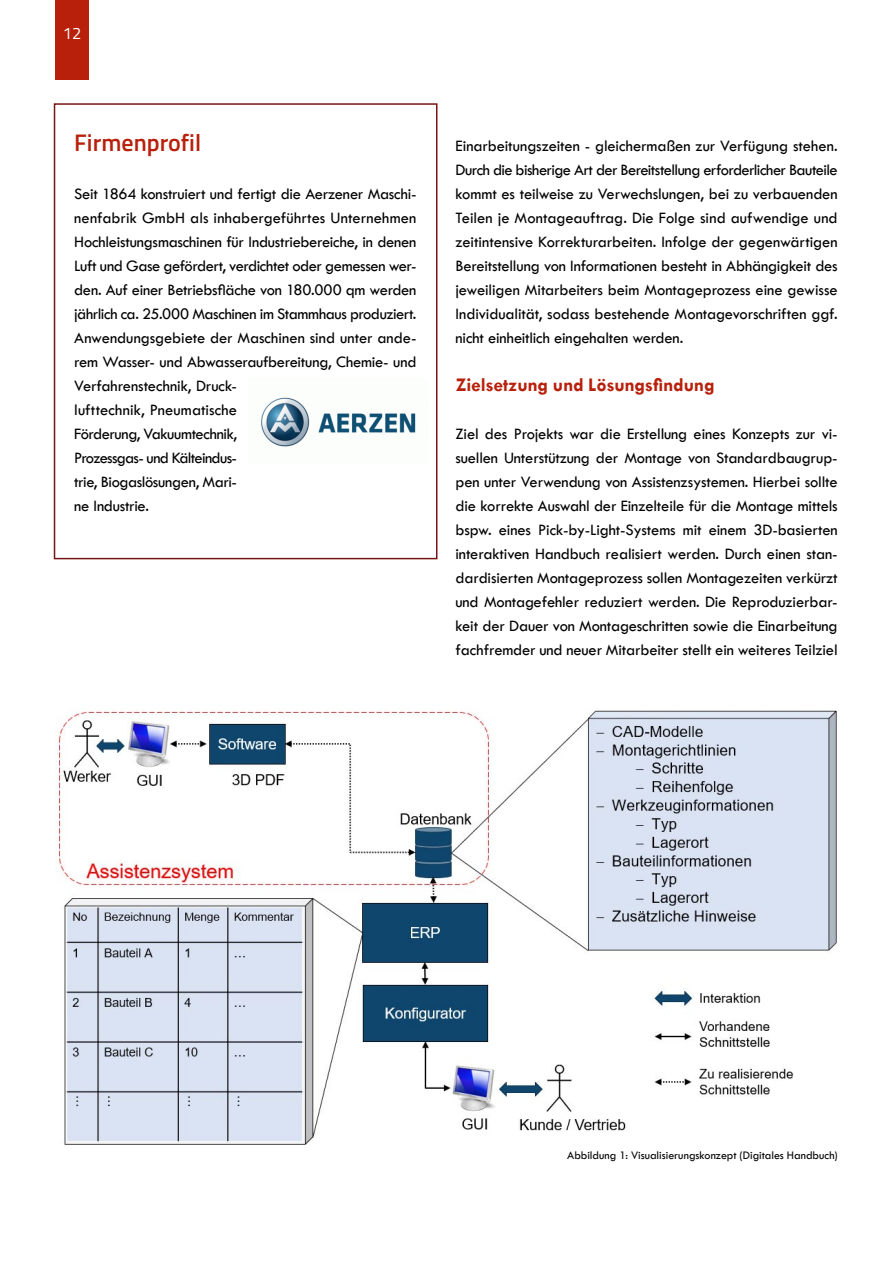
<style>
.page{position:relative;width:893px;height:1263px;background:#fff}
.page>*{position:absolute;margin:0;border:0;box-sizing:border-box;transform-origin:0 0}
.t1{font:600 24px "Titillium Web";color:#b8200b}
.t2{font:700 19.5px "Tw Cen";letter-spacing:-.01em;color:#b8200b}
.t3{font:16.5px/24px "Tw Cen";letter-spacing:-.015em;color:#000;text-align:justify}
.t4{font:16.5px "Titillium Web";color:#fff}
.t5{font:12px "Tw Cen";letter-spacing:-.005em;color:#000}
</style>
<div class="page">
<div style="left:55px;top:0;width:34px;height:79px;background:#b8200b"></div>
<img style="left:55px;top:709px;width:782px;height:435px">
<div style="left:54px;top:103px;width:383px;height:456px;border:2px solid #751614"></div>
<img style="left:261px;top:397px;width:155px;height:50px">
<p class="t4" style="left:63px;top:22px;width:20px">12</p>
<h1 class="t1" style="left:74px;top:125px;width:128px">Firmenprofil</h1>
<p class="t3" style="left:74px;top:182px;width:344px;text-align:left">Seit 1864 konstruiert und fertigt die Aerzener Maschi&shy;nenfabrik GmbH als inhabergeführtes Unternehmen Hochleistungsmaschinen für Industriebereiche, in denen Luft und Gase gefördert, verdichtet oder gemessen wer&shy;den. Auf einer Betriebsfläche von 180.000 qm werden jährlich ca. 25.000 Maschinen im Stammhaus produziert.<br>Anwendungsgebiete der Maschinen sind unter ande&shy;rem Wasser- und Abwasseraufbereitung, Chemie- und Verfahrenstechnik, Druck-<br>lufttechnik, Pneumatische<br>Förderung, Vakuumtechnik,<br>Prozessgas- und Kälteindus-<br>trie, Biogaslösungen, Mari-<br>ne Industrie.</p>
<p class="t3" style="left:455px;top:134px;width:384px">Einarbeitungszeiten - gleichermaßen zur Verfügung stehen.<br>Durch die bisherige Art der Bereitstellung erforderlicher Bauteile kommt es teilweise zu Verwechslungen, bei zu verbauenden Teilen je Montageauftrag. Die Folge sind aufwendige und zeitintensive Korrekturarbeiten. Infolge der gegenwärtigen Bereitstellung von Informationen besteht in Abhängigkeit des jeweiligen Mitarbeiters beim Montageprozess eine gewisse Individualität, sodass bestehende Montagevorschriften ggf. nicht einheitlich eingehalten werden.</p>
<p class="t2" style="left:455px;top:373px;width:261px">Zielsetzung und Lösungsfindung</p>
<p class="t3" style="left:455px;top:422px;width:384px">Ziel des Projekts war die Erstellung eines Konzepts zur vi&shy;suellen Unterstützung der Montage von Standardbaugrup&shy;pen unter Verwendung von Assistenzsystemen. Hierbei sollte die korrekte Auswahl der Einzelteile für die Montage mittels bspw. eines Pick-by-Light-Systems mit einem 3D-basierten interaktiven Handbuch realisiert werden. Durch einen stan&shy;dardisierten Montageprozess sollen Montagezeiten verkürzt und Montagefehler reduziert werden. Die Reproduzierbar&shy;keit der Dauer von Montageschritten sowie die Einarbeitung fachfremder und neuer Mitarbeiter stellt ein weiteres Teilziel</p>
<p class="t5" style="left:567px;top:1148px;width:272px">Abbildung 1: Visualisierungskonzept (Digitales Handbuch)</p>
</div>
